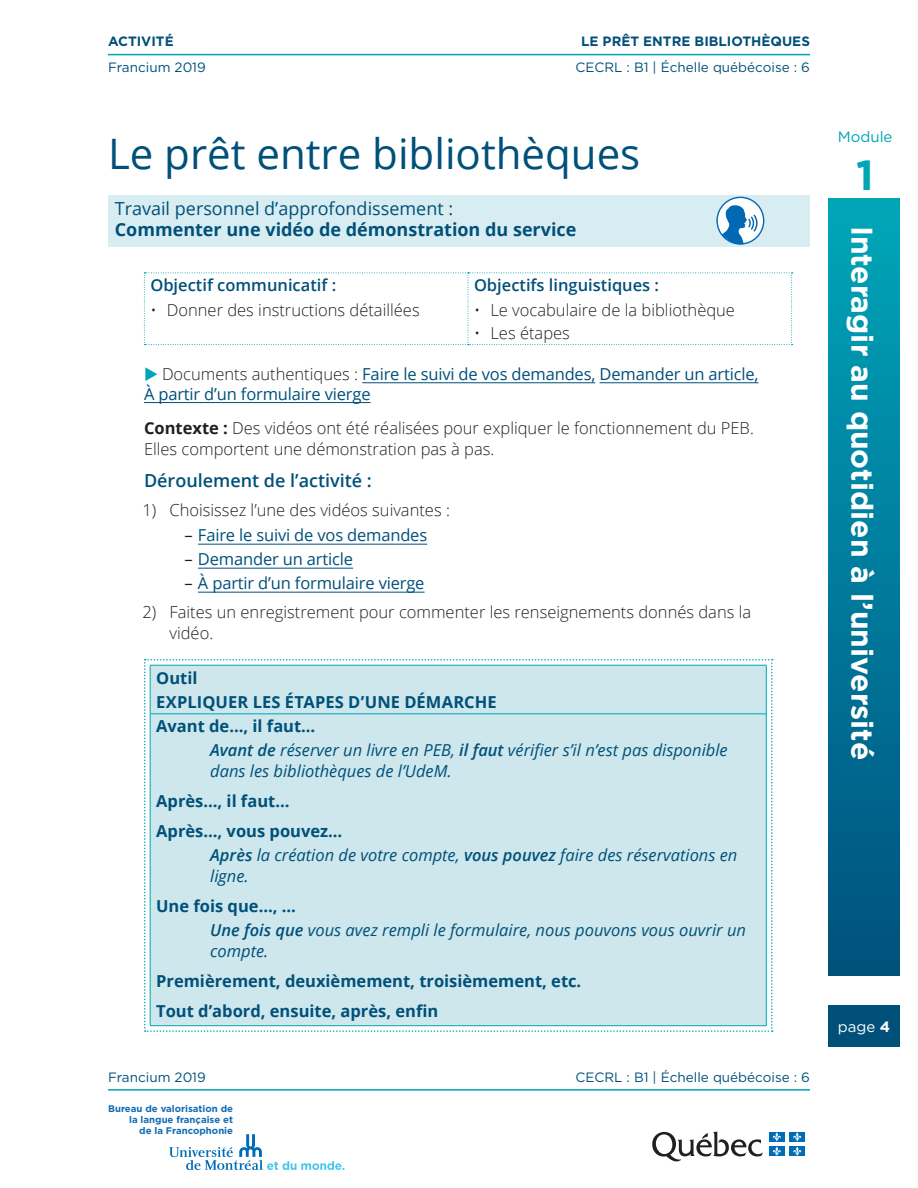
<style>
.page{position:relative;width:918px;height:1188px;background:#fff}
.page>*{position:absolute;margin:0;border:0;box-sizing:border-box;transform-origin:0 0}
.t1{font:42px "Open Sans";color:#00507a}
.t2{font:700 42px "Gotham HTF";color:#00a5b6}
.t3{font:700 30px "Gotham HTF";color:#fff}
.t4{font:700 18px "Open Sans";color:#00507a}
.t5{font:18px "Open Sans";color:#00507a}
.t6{font:600 18px "Open Sans";color:#00507a}
.t7{font:300 16.5px/21px "Open Sans";color:#231f20}
.t8{font:italic 16.5px/21px "Open Sans";color:#00507a}
.t9{font:16.5px/19.8px "Open Sans";letter-spacing:-.01em;color:#00507a}
.t10{font:700 16.5px/24.3px "Open Sans";color:#00507a}
.t11{font:600 16.5px "Open Sans";color:#00507a}
.t12{font:15px "Gotham";color:#00a5b6}
.t13{font:15px "Gotham HTF";color:#fff}
.t14{font:13.5px "Gotham HTF";color:#00507a}
.t15{font:700 13.5px "Gotham HTF";color:#00507a}
.t16{font:700 9.6px/11.1px "Gotham";color:#0f6cb6;text-align:right}
.s1{color:#00a5b6}
.s2{font-weight:300;color:#231f20}
.s3{font-weight:700}
.s4{color:#231f20}
.s5{font-weight:600}
.s6{font-weight:700;font-style:normal}
</style>
<div class="page">
<div style="left:828px;top:1005px;width:72px;height:41px;background:#00507a"></div>
<svg style="left:652px;top:1131px;width:111px;height:31px"></svg>
<div style="left:769px;top:1132px;width:16px;height:10px;background:#006cb7"></div>
<svg style="left:773px;top:1132px;width:8px;height:9px"></svg>
<div style="left:789px;top:1132px;width:16px;height:10px;background:#006cb7"></div>
<svg style="left:793px;top:1132px;width:8px;height:9px"></svg>
<div style="left:769px;top:1146px;width:16px;height:10px;background:#006cb7"></div>
<svg style="left:773px;top:1147px;width:8px;height:9px"></svg>
<div style="left:789px;top:1146px;width:16px;height:10px;background:#006cb7"></div>
<svg style="left:793px;top:1147px;width:8px;height:9px"></svg>
<svg style="left:169px;top:1134px;width:175px;height:36px"></svg>
<div style="left:828px;top:198px;width:72px;height:778px;background:linear-gradient(to bottom,#00a6b9,#00507d)"></div>
<hr style="left:108px;top:54px;width:702px;height:1px;background:#00a5b6">
<hr style="left:108px;top:1089px;width:702px;height:2px;background:#00a5b6">
<div style="left:108px;top:195px;width:702px;height:52px;background:#d8edf1"></div>
<hr style="left:362px;top:382px;width:233px;height:1px;background:#00507a">
<hr style="left:600px;top:382px;width:159px;height:1px;background:#00507a">
<hr style="left:144px;top:402px;width:227px;height:1px;background:#00507a">
<hr style="left:198px;top:544px;width:229px;height:1px;background:#00507a">
<hr style="left:198px;top:568px;width:155px;height:1px;background:#00507a">
<hr style="left:198px;top:592px;width:227px;height:1px;background:#00507a">
<svg style="left:144px;top:272px;width:649px;height:73px"></svg>
<div style="left:144px;top:659px;width:629px;height:373px;background:#cde7ec"></div>
<svg style="left:717px;top:197px;width:47px;height:47px"></svg>
<div style="left:716px;top:197px;width:48px;height:48px;border:1px solid #0168b3;border-radius:50%"></div>
<svg style="left:722px;top:205px;width:36px;height:40px"></svg>
<p class="t15" style="left:108px;top:34px;width:67px">ACTIVITÉ</p>
<p class="t15" style="left:581px;top:34px;width:230px">LE PRÊT ENTRE BIBLIOTHÈQUES</p>
<p class="t14" style="left:108px;top:59px;width:99px">Francium 2019</p>
<p class="t14" style="left:575px;top:59px;width:236px">CECRL : B1 | Échelle québécoise : 6</p>
<h1 class="t1" style="left:108px;top:125px;width:534px">Le prêt entre bibliothèques</h1>
<p class="t5" style="left:115px;top:196px;width:340px">Travail personnel d’approfondissement :</p>
<p class="t4" style="left:115px;top:217px;width:463px">Commenter une vidéo de démonstration du service</p>
<p class="t11" style="left:474px;top:274px;width:187px">Objectifs linguistiques :</p>
<p class="t7" style="left:474px;top:299px;width:263px">• Le vocabulaire de la bibliothèque</p>
<p class="t7" style="left:474px;top:322px;width:97px">• Les étapes</p>
<p class="t9" style="left:144px;top:363px;width:616px"><span class="s1">◆</span> <span class="s2">Documents authentiques :</span> Faire le suivi de vos demandes, Demander un article,<br>À partir d’un formulaire vierge</p>
<p class="t7" style="left:144px;top:417px;width:611px"><span class="s3">Contexte :</span> Des vidéos ont été réalisées pour expliquer le fonctionnement du PEB.<br>Elles comportent une démonstration pas à pas.</p>
<p class="t6" style="left:144px;top:468px;width:229px">Déroulement de l’activité :</p>
<p class="t7" style="left:142px;top:499px;width:309px">1) Choisissez l’une des vidéos suivantes :</p>
<p class="t9" style="left:184px;top:525px;width:244px"><span class="s4">–</span> Faire le suivi de vos demandes</p>
<p class="t9" style="left:184px;top:549px;width:170px"><span class="s4">–</span> Demander un article</p>
<p class="t9" style="left:184px;top:573px;width:242px"><span class="s4">–</span> À partir d’un formulaire vierge</p>
<p class="t7" style="left:169px;top:601px;width:583px;text-indent:-27px">2) Faites un enregistrement pour commenter les renseignements donnés dans la vidéo.</p>
<p class="t10" style="left:156px;top:665px;width:342px">Outil<br>EXPLIQUER LES ÉTAPES D’UNE DÉMARCHE<br>Avant de…, il faut…</p>
<p class="t8" style="left:210px;top:740px;width:519px"><span class="s5">Avant de</span> réserver un livre en PEB, <span class="s5">il faut</span> vérifier s’il n’est pas disponible dans les bibliothèques de l’UdeM.</p>
<p class="t10" style="left:156px;top:786px;width:188px;line-height:30px">Après…, il faut…<br>Après…, vous pouvez…</p>
<p class="t8" style="left:210px;top:845px;width:529px"><span class="s5">Après</span> la création de votre compte, <span class="s5">vous pouvez</span> faire des réservations en ligne.</p>
<p class="t8" style="left:210px;top:894px;width:537px;line-height:24px;text-indent:-54px"><span class="s6">Une fois que…, …<br></span><span class="s5">Une fois que</span> vous avez rempli le formulaire, nous pouvons vous ouvrir un</p>
<p class="t8" style="left:210px;top:941px;width:60px">compte.</p>
<p class="t10" style="left:156px;top:966px;width:427px;line-height:30px">Premièrement, deuxièmement, troisièmement, etc.<br>Tout d’abord, ensuite, après, enfin</p>
<p class="t11" style="left:150px;top:274px;width:187px">Objectif communicatif :</p>
<p class="t7" style="left:150px;top:299px;width:271px">• Donner des instructions détaillées</p>
<p class="t14" style="left:108px;top:1069px;width:99px">Francium 2019</p>
<p class="t14" style="left:575px;top:1069px;width:236px">CECRL : B1 | Échelle québécoise : 6</p>
<p class="t16" style="left:108px;top:1103px;width:126px">Bureau de valorisation de la langue française et<br>de la Francophonie</p>
<p class="t12" style="left:838px;top:128px;width:56px">Module</p>
<h1 class="t2" style="left:856px;top:151px;width:19px">1</h1>
<h2 class="t3" style="left:879px;top:226px;width:536px;rotate:90deg">Interagir au quotidien à l’université</h2>
<p class="t13" style="left:838px;top:1018px;width:54px">page <span class="s3">4</span></p>
</div>
